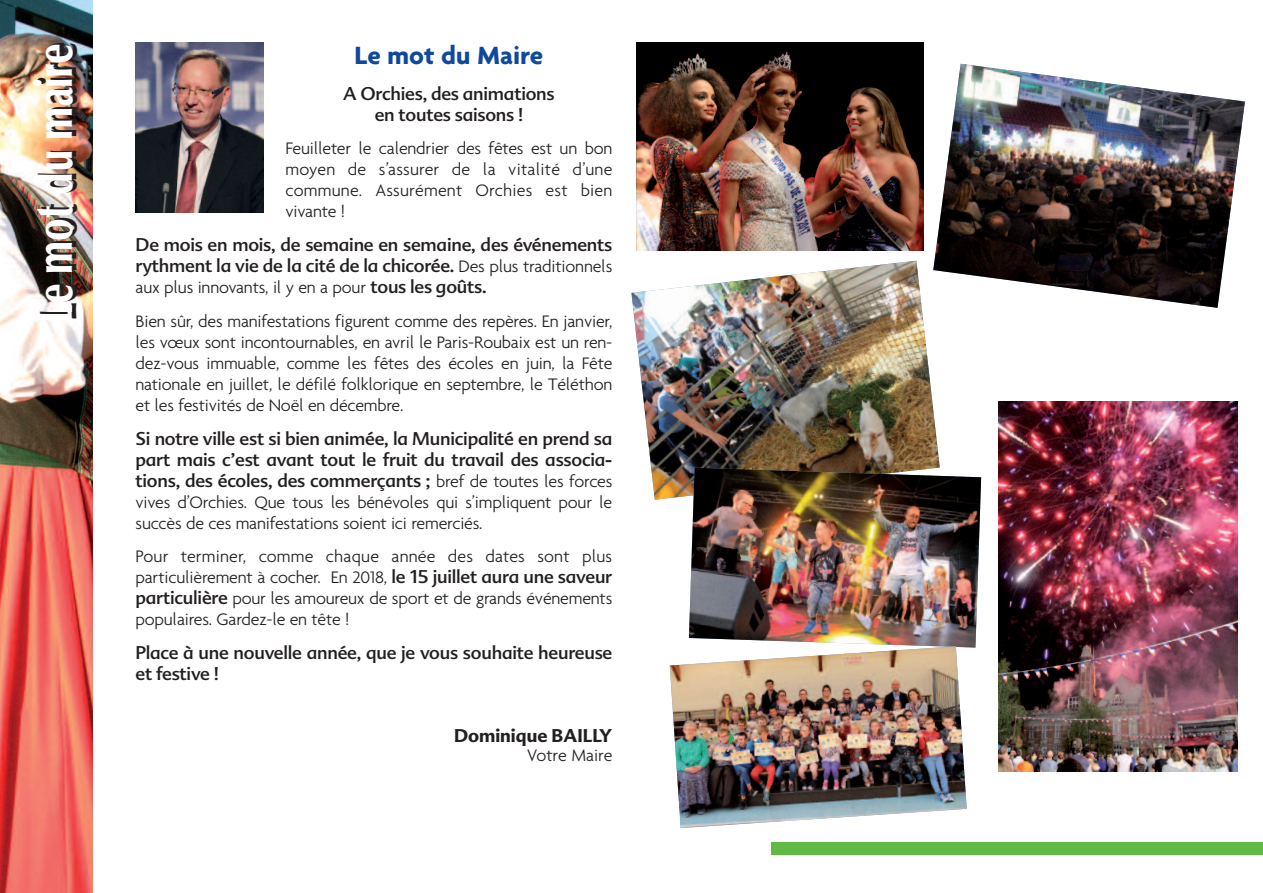
<style>
.page{position:relative;width:1263px;height:893px;background:#fff}
.page>*{position:absolute;margin:0;border:0;box-sizing:border-box;transform-origin:0 0}
.t1{font:900 52.5px "Optima";color:#fff;scale:.71 1}
.t2{font:700 27px "Agenda";color:#0f499d}
.t3{font:300 18px/21px "Agenda";letter-spacing:-.01em;color:#231f20;text-align:justify}
.t4{font:18px/21px "Advert";letter-spacing:-.015em;color:#231f20}
.t5{font:700 18px "Advert";color:#231f20}
.s1{font-family:"Agenda";font-weight:300}
.s2{font-family:"Advert";font-weight:400}
</style>
<div class="page">
<img style="left:0;top:0;width:93px;height:893px">
<img style="left:135px;top:43px;width:128px;height:170px">
<div style="left:772px;top:842px;width:491px;height:12px;background:#60bb46"></div>
<img style="left:637px;top:43px;width:286px;height:208px">
<img style="left:631px;top:261px;width:309px;height:239px">
<img style="left:689px;top:468px;width:292px;height:180px">
<img style="left:933px;top:64px;width:312px;height:244px">
<img style="left:670px;top:646px;width:297px;height:182px">
<img style="left:998px;top:401px;width:239px;height:370px">
<h1 class="t1" style="left:34px;top:322px;width:395px;rotate:-90deg">Le mot du maire</h1>
<h2 class="t2" style="left:355px;top:38px;width:190px">Le mot du Maire</h2>
<p class="t4" style="left:343px;top:83px;width:213px;text-align:center">A Orchies, des animations en toutes saisons !</p>
<p class="t3" style="left:286px;top:138px;width:328px">Feuilleter le calendrier des fêtes est un bon moyen de s’assurer de la vitalité d’une commune. Assurément Orchies est bien vivante !</p>
<p class="t4" style="left:135px;top:234px;width:478px">De mois en mois, de semaine en semaine, des événements rythment la vie de la cité de la chicorée. <span class="s1">Des plus traditionnels</span></p>
<p class="t3" style="left:135px;top:270px;width:478px;line-height:33.8px">aux plus innovants, il y en a pour <span class="s2">tous les goûts.<br></span>Bien sûr, des manifestations figurent comme des repères. En janvier,</p>
<p class="t3" style="left:135px;top:331px;width:478px">les vœux sont incontournables, en avril le Paris-Roubaix est un ren&shy;dez-vous immuable, comme les fêtes des écoles en juin, la Fête nationale en juillet, le défilé folklorique en septembre, le Téléthon et les festivités de Noël en décembre.</p>
<p class="t4" style="left:135px;top:428px;width:478px;text-align:justify">Si notre ville est si bien animée, la Municipalité en prend sa part mais c’est avant tout le fruit du travail des associa&shy;tions, des écoles, des commerçants ; <span class="s1">bref de toutes les forces</span></p>
<p class="t3" style="left:135px;top:491px;width:478px">vives d’Orchies. Que tous les bénévoles qui s’impliquent pour le succès de ces manifestations soient ici remerciés.</p>
<p class="t3" style="left:135px;top:546px;width:478px">Pour terminer, comme chaque année des dates sont plus particulièrement à cocher. En 2018, <span class="s2">le 15 juillet aura une saveur particulière</span> pour les amoureux de sport et de grands événements populaires. Gardez-le en tête !</p>
<p class="t4" style="left:136px;top:642px;width:478px">Place à une nouvelle année, que je vous souhaite heureuse et festive !</p>
<p class="t5" style="left:454px;top:725px;width:160px">Dominique BAILLY</p>
<p class="t3" style="left:527px;top:745px;width:87px">Votre Maire</p>
</div>
